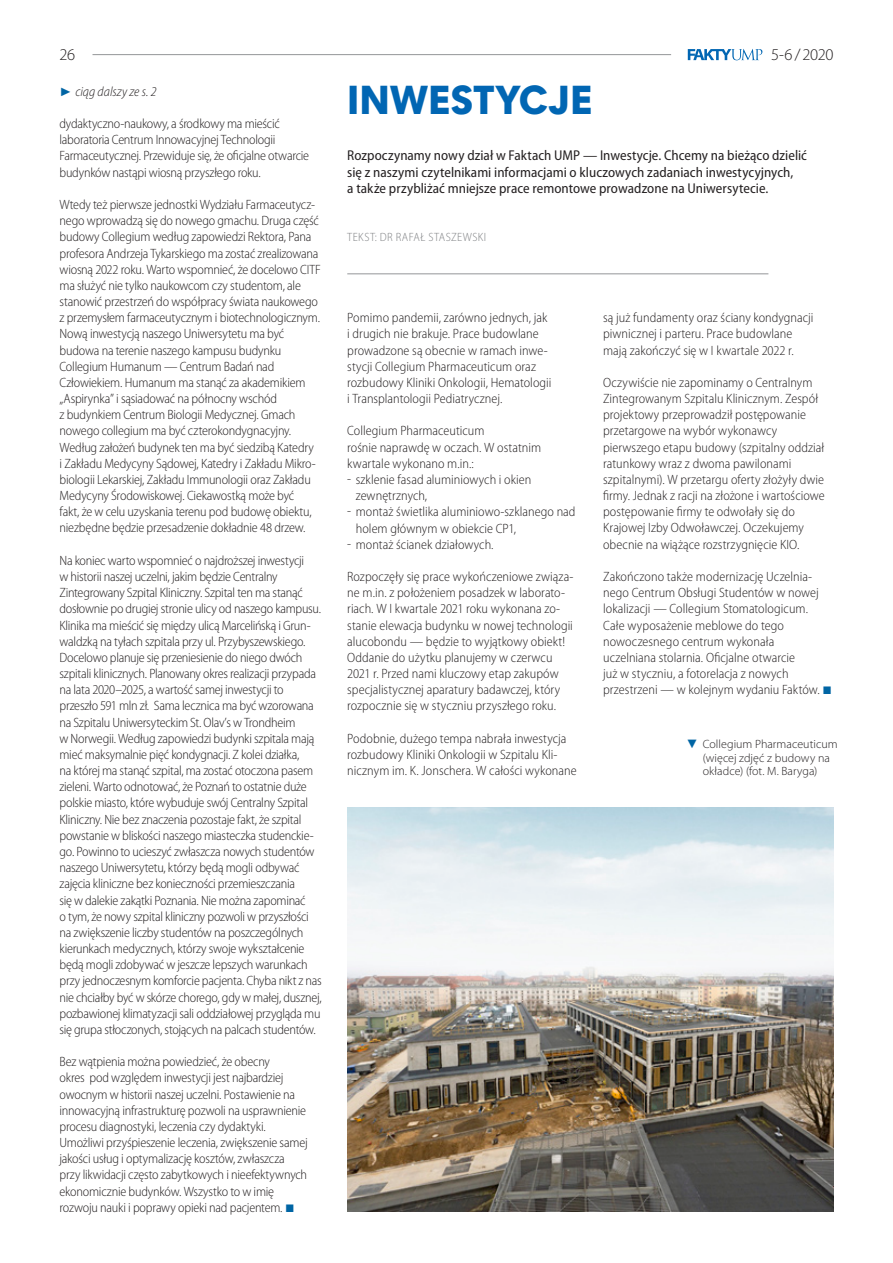
<style>
.page{position:relative;width:893px;height:1263px;background:#fff}
.page>*{position:absolute;margin:0;border:0;box-sizing:border-box;transform-origin:0 0}
.t1{font:39px "Straight TTEFN Heavy";color:#0166b3}
.t2{font:300 16.5px "Myriad Pro";letter-spacing:-.025em;color:#231f20}
.t3{font:semi-condensed 14.25px/16.2px "Myriad Pro";color:#231f20}
.t4{font:300 semi-condensed 13.5px/16.2px "Myriad Pro";letter-spacing:-.01em;color:#231f20}
.t5{font:italic 300 semi-condensed 13.5px "Myriad Pro";color:#231f20}
.t6{font:300 12px/13.5px "Myriad Pro";letter-spacing:.005em;color:#231f20}
.t7{font:300 semi-condensed 12px "Myriad Pro";letter-spacing:.035em;color:#808285}
.s1{font-family:"Times New Roman";font-weight:400;font-style:normal;font-stretch:normal;font-size:12.15px;color:#0065a4}
.s2{font-family:"Times New Roman";font-weight:400;font-stretch:normal;font-size:16.5px;color:#0065a4}
.s3{font-family:"Times New Roman";font-weight:400;font-size:12.15px;color:#0065a4}
</style>
<div class="page">
<hr style="left:92px;top:54px;width:579px;height:1px;background:#939598">
<svg style="left:688px;top:49px;width:74px;height:11px"></svg>
<img style="left:347px;top:807px;width:486px;height:405px">
<hr style="left:347px;top:274px;width:421px;height:1px;background:#939598">
<p class="t2" style="left:60px;top:45px;width:17px">26</p>
<p class="t2" style="left:771px;top:45px;width:64px">5-6 / 2020</p>
<p class="t1" style="left:347px;top:76px;width:247px">INWESTYCJE</p>
<p class="t3" style="left:347px;top:148px;width:461px">Rozpoczynamy nowy dział w Faktach UMP — Inwestycje. Chcemy na bieżąco dzielić się z naszymi czytelnikami informacjami o kluczowych zadaniach inwestycyjnych,<br>a także przybliżać mniejsze prace remontowe prowadzone na Uniwersytecie.</p>
<p class="t7" style="left:347px;top:231px;width:140px">TEKST: DR RAFAŁ STASZEWSKI</p>
<p class="t5" style="left:60px;top:84px;width:99px"><span class="s1">►</span> ciąg dalszy ze s. 2</p>
<p class="t4" style="left:60px;top:116px;width:251px">dydaktyczno-naukowy, a środkowy ma mieścić laboratoria Centrum Innowacyjnej Technologii Farmaceutycznej. Przewiduje się, że oficjalne otwarcie budynków nastąpi wiosną przyszłego roku.</p>
<p class="t4" style="left:60px;top:197px;width:263px">Wtedy też pierwsze jednostki Wydziału Farmaceutycz&shy;nego wprowadzą się do nowego gmachu. Druga część budowy Collegium według zapowiedzi Rektora, Pana profesora Andrzeja Tykarskiego ma zostać zrealizowana wiosną 2022 roku. Warto wspomnieć, że docelowo CITF ma służyć nie tylko naukowcom czy studentom, ale stanowić przestrzeń do współpracy świata naukowego z przemysłem farmaceutycznym i biotechnologicznym.<br>Nową inwestycją naszego Uniwersytetu ma być budowa na terenie naszego kampusu budynku Collegium Humanum — Centrum Badań nad Człowiekiem. Humanum ma stanąć za akademikiem „Aspirynka” i sąsiadować na północny wschód<br>z budynkiem Centrum Biologii Medycznej. Gmach nowego collegium ma być czterokondygnacyjny.<br>Według założeń budynek ten ma być siedzibą Katedry<br>i Zakładu Medycyny Sądowej, Katedry i Zakładu Mikro&shy;biologii Lekarskiej, Zakładu Immunologii oraz Zakładu Medycyny Środowiskowej. Ciekawostką może być<br>fakt, że w celu uzyskania terenu pod budowę obiektu, niezbędne będzie przesadzenie dokładnie 48 drzew.</p>
<p class="t4" style="left:60px;top:552px;width:264px">Na koniec warto wspomnieć o najdroższej inwestycji<br>w historii naszej uczelni, jakim będzie Centralny Zintegrowany Szpital Kliniczny. Szpital ten ma stanąć dosłownie po drugiej stronie ulicy od naszego kampusu.<br>Klinika ma mieścić się między ulicą Marcelińską i Grun&shy;waldzką na tyłach szpitala przy ul. Przybyszewskiego.<br>Docelowo planuje się przeniesienie do niego dwóch szpitali klinicznych. Planowany okres realizacji przypada na lata 2020–2025, a wartość samej inwestycji to przeszło 591 mln zł. Sama lecznica ma być wzorowana na Szpitalu Uniwersyteckim St. Olav’s w Trondheim<br>w Norwegii. Według zapowiedzi budynki szpitala mają mieć maksymalnie pięć kondygnacji. Z kolei działka,<br>na której ma stanąć szpital, ma zostać otoczona pasem zieleni. Warto odnotować, że Poznań to ostatnie duże polskie miasto, które wybuduje swój Centralny Szpital Kliniczny. Nie bez znaczenia pozostaje fakt, że szpital powstanie w bliskości naszego miasteczka studenckie&shy;go. Powinno to ucieszyć zwłaszcza nowych studentów naszego Uniwersytetu, którzy będą mogli odbywać zajęcia kliniczne bez konieczności przemieszczania<br>się w dalekie zakątki Poznania. Nie można zapominać<br>o tym, że nowy szpital kliniczny pozwoli w przyszłości na zwiększenie liczby studentów na poszczególnych kierunkach medycznych, którzy swoje wykształcenie będą mogli zdobywać w jeszcze lepszych warunkach przy jednoczesnym komforcie pacjenta. Chyba nikt z nas nie chciałby być w skórze chorego, gdy w małej, dusznej, pozbawionej klimatyzacji sali oddziałowej przygląda mu się grupa stłoczonych, stojących na palcach studentów.</p>
<p class="t4" style="left:60px;top:1054px;width:250px">Bez wątpienia można powiedzieć, że obecny<br>okres pod względem inwestycji jest najbardziej owocnym w historii naszej uczelni. Postawienie na innowacyjną infrastrukturę pozwoli na usprawnienie procesu diagnostyki, leczenia czy dydaktyki.<br>Umożliwi przyśpieszenie leczenia, zwiększenie samej jakości usług i optymalizację kosztów, zwłaszcza przy likwidacji często zabytkowych i nieefektywnych ekonomicznie budynków. Wszystko to w imię rozwoju nauki i poprawy opieki nad pacjentem. <span class="s2">■</span></p>
<p class="t4" style="left:603px;top:310px;width:212px">są już fundamenty oraz ściany kondygnacji piwnicznej i parteru. Prace budowlane mają zakończyć się w I kwartale 2022 r.</p>
<p class="t4" style="left:603px;top:375px;width:223px">Oczywiście nie zapominamy o Centralnym Zintegrowanym Szpitalu Klinicznym. Zespół projektowy przeprowadził postępowanie przetargowe na wybór wykonawcy pierwszego etapu budowy (szpitalny oddział ratunkowy wraz z dwoma pawilonami szpitalnymi). W przetargu oferty złożyły dwie firmy. Jednak z racji na złożone i wartościowe postępowanie firmy te odwołały się do Krajowej Izby Odwoławczej. Oczekujemy obecnie na wiążące rozstrzygnięcie KIO.</p>
<p class="t4" style="left:603px;top:569px;width:230px">Zakończono także modernizację Uczelnia&shy;nego Centrum Obsługi Studentów w nowej lokalizacji — Collegium Stomatologicum.<br>Całe wyposażenie meblowe do tego nowoczesnego centrum wykonała<br>uczelniana stolarnia. Oficjalne otwarcie<br>już w styczniu, a fotorelacja z nowych przestrzeni — w kolejnym wydaniu Faktów. <span class="s2">■</span></p>
<p class="t4" style="left:347px;top:310px;width:206px">Pomimo pandemii, zarówno jednych, jak i drugich nie brakuje. Prace budowlane prowadzone są obecnie w ramach inwe&shy;stycji Collegium Pharmaceuticum oraz rozbudowy Kliniki Onkologii, Hematologii i Transplantologii Pediatrycznej.</p>
<p class="t4" style="left:347px;top:423px;width:139px">Collegium Pharmaceuticum</p>
<p class="t4" style="left:347px;top:439px;width:195px">rośnie naprawdę w oczach. W ostatnim</p>
<p class="t4" style="left:347px;top:455px;width:128px">kwartale wykonano m.in.:</p>
<p class="t4" style="left:356px;top:472px;width:177px">szklenie fasad aluminiowych i okien</p>
<p class="t4" style="left:356px;top:488px;width:73px">zewnętrznych,</p>
<p class="t4" style="left:356px;top:504px;width:221px">montaż świetlika aluminiowo-szklanego nad</p>
<p class="t4" style="left:356px;top:520px;width:162px">holem głównym w obiekcie CP1,</p>
<p class="t4" style="left:356px;top:536px;width:139px">montaż ścianek działowych.</p>
<p class="t4" style="left:347px;top:569px;width:228px">Rozpoczęły się prace wykończeniowe związa&shy;ne m.in. z położeniem posadzek w laborato&shy;riach. W I kwartale 2021 roku wykonana zo&shy;stanie elewacja budynku w nowej technologii alucobondu — będzie to wyjątkowy obiekt!<br>Oddanie do użytku planujemy w czerwcu 2021 r. Przed nami kluczowy etap zakupów specjalistycznej aparatury badawczej, który rozpocznie się w styczniu przyszłego roku.</p>
<p class="t4" style="left:347px;top:730px;width:231px">Podobnie, dużego tempa nabrała inwestycja rozbudowy Kliniki Onkologii w Szpitalu Kli&shy;nicznym im. K. Jonschera. W całości wykonane</p>
<p class="t6" style="left:703px;top:738px;width:136px;text-indent:-17px"><span class="s3">▼</span> Collegium Pharmaceuticum (więcej zdjęć z budowy na okładce) (fot. M. Baryga)</p>
</div>
